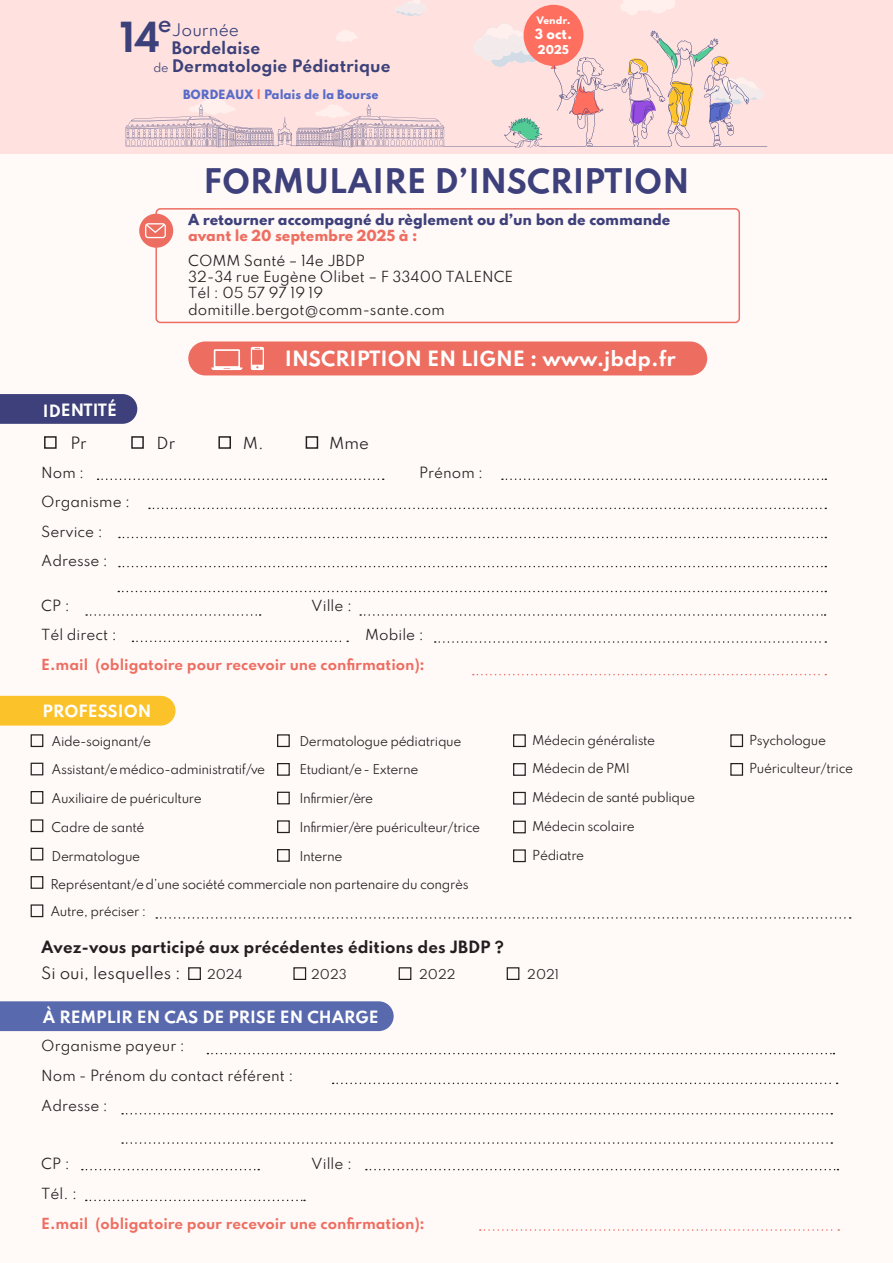
<style>
.page{position:relative;width:893px;height:1263px;background:#fff9f8}
.page>*{position:absolute;margin:0;border:0;box-sizing:border-box;transform-origin:0 0}
.t1{font:700 36.6px "Spartan";color:#3c417a}
.t2{font:700 30px "Spartan";color:#3d407a}
.t3{font:600 21.3px "Spartan";color:#3c417a}
.t4{font:700 18.6px "Spartan";color:#fff}
.t5{font:700 15.3px/18.5px "Spartan";color:#3c417a}
.t6{font:700 15px "Spartan";color:#231f20}
.t7{font:700 15px "Spartan";color:#fff}
.t8{font:15px "Spartan";color:#231f20}
.t9{font:14.7px "Spartan";color:#231f20}
.t10{font:13.5px "Spartan";color:#231f20}
.t11{font:700 13.5px "Spartan";color:#ed6e61}
.t12{font:800 13.5px "Spartan";letter-spacing:-.01em;color:#3d407a}
.t13{font:800 13.5px "Spartan";letter-spacing:-.01em;color:#ed6e61}
.t14{font:800 12.45px "Spartan";color:#fff}
.t15{font:12px "Spartan";letter-spacing:-.03em;color:#231f20}
.t16{font:800 11.25px "Spartan";letter-spacing:-.01em;color:#596cc9}
.t17{font:11.1px "Spartan";color:#3c417a}
.t18{font:800 10.8px "Spartan";color:#fff}
.t19{font:800 9.15px "Spartan";color:#fff}
.s1{font-weight:400}
.s2{color:#ff6f5f}
</style>
<div class="page">
<div style="left:188px;top:341px;width:519px;height:34px;background:#ed6e61;border-radius:17px"></div>
<div style="left:0;top:0;width:893px;height:153px;background:#ffe2df"></div>
<svg style="left:620px;top:0;width:55px;height:15px"></svg>
<svg style="left:395px;top:0;width:31px;height:16px"></svg>
<div style="left:524px;top:5px;width:59px;height:61px;background:#ff6f5f;border-radius:50%"></div>
<svg style="left:126px;top:23px;width:641px;height:125px"></svg>
<div style="left:155px;top:208px;width:585px;height:115px;border:2px solid #ed6e61;border-radius:4px"></div>
<div style="left:139px;top:214px;width:34px;height:34px;background:#ed6e61;border-radius:50%"></div>
<svg style="left:145px;top:223px;width:21px;height:15px"></svg>
<svg style="left:502px;top:478px;width:324px;height:2px"></svg>
<svg style="left:149px;top:508px;width:677px;height:1px"></svg>
<svg style="left:132px;top:641px;width:216px;height:1px"></svg>
<svg style="left:435px;top:641px;width:391px;height:2px"></svg>
<svg style="left:119px;top:537px;width:707px;height:1px"></svg>
<svg style="left:119px;top:566px;width:707px;height:1px"></svg>
<svg style="left:118px;top:591px;width:708px;height:1px"></svg>
<svg style="left:473px;top:674px;width:353px;height:1px"></svg>
<svg style="left:156px;top:917px;width:695px;height:2px"></svg>
<svg style="left:86px;top:614px;width:175px;height:2px"></svg>
<svg style="left:360px;top:614px;width:465px;height:2px"></svg>
<svg style="left:211px;top:349px;width:31px;height:21px"></svg>
<svg style="left:251px;top:347px;width:13px;height:23px"></svg>
<svg style="left:98px;top:478px;width:286px;height:2px"></svg>
<svg style="left:0;top:394px;width:137px;height:30px;background:#42457d"></svg>
<div style="left:0;top:696px;width:176px;height:30px;background:#fcc229"></div>
<svg style="left:480px;top:1229px;width:359px;height:2px"></svg>
<svg style="left:86px;top:1199px;width:219px;height:2px"></svg>
<svg style="left:82px;top:1169px;width:177px;height:1px"></svg>
<svg style="left:366px;top:1169px;width:472px;height:1px"></svg>
<svg style="left:333px;top:1082px;width:505px;height:2px"></svg>
<svg style="left:207px;top:1053px;width:627px;height:1px"></svg>
<svg style="left:122px;top:1113px;width:710px;height:1px"></svg>
<svg style="left:122px;top:1142px;width:710px;height:2px"></svg>
<div style="left:0;top:1001px;width:394px;height:30px;background:#5969ad"></div>
<div style="left:44px;top:436px;width:13px;height:13px;border:1px solid #231f20"></div>
<div style="left:31px;top:734px;width:12px;height:13px;border:1px solid #231f20"></div>
<div style="left:277px;top:734px;width:13px;height:13px;border:1px solid #231f20"></div>
<div style="left:513px;top:734px;width:13px;height:13px;border:1px solid #231f20"></div>
<div style="left:730px;top:734px;width:13px;height:13px;border:1px solid #231f20"></div>
<div style="left:31px;top:791px;width:12px;height:13px;border:1px solid #231f20"></div>
<div style="left:277px;top:792px;width:13px;height:12px;border:1px solid #231f20"></div>
<div style="left:513px;top:792px;width:13px;height:13px;border:1px solid #231f20"></div>
<div style="left:31px;top:763px;width:12px;height:12px;border:1px solid #231f20"></div>
<div style="left:277px;top:763px;width:13px;height:13px;border:1px solid #231f20"></div>
<div style="left:513px;top:763px;width:13px;height:13px;border:1px solid #231f20"></div>
<div style="left:730px;top:763px;width:13px;height:13px;border:1px solid #231f20"></div>
<div style="left:188px;top:967px;width:13px;height:13px;border:1px solid #231f20"></div>
<div style="left:293px;top:967px;width:13px;height:13px;border:1px solid #231f20"></div>
<div style="left:399px;top:967px;width:12px;height:13px;border:1px solid #231f20"></div>
<div style="left:31px;top:819px;width:12px;height:13px;border:1px solid #231f20"></div>
<div style="left:277px;top:820px;width:13px;height:13px;border:1px solid #231f20"></div>
<div style="left:513px;top:821px;width:13px;height:12px;border:1px solid #231f20"></div>
<div style="left:513px;top:849px;width:13px;height:13px;border:1px solid #231f20"></div>
<div style="left:31px;top:848px;width:12px;height:12px;border:1px solid #231f20"></div>
<div style="left:31px;top:876px;width:12px;height:13px;border:1px solid #231f20"></div>
<div style="left:31px;top:904px;width:12px;height:13px;border:1px solid #231f20"></div>
<div style="left:277px;top:849px;width:13px;height:13px;border:1px solid #231f20"></div>
<div style="left:218px;top:436px;width:13px;height:13px;border:1px solid #231f20"></div>
<div style="left:131px;top:436px;width:13px;height:13px;border:1px solid #231f20"></div>
<div style="left:306px;top:436px;width:12px;height:13px;border:1px solid #231f20"></div>
<div style="left:507px;top:967px;width:12px;height:13px;border:1px solid #231f20"></div>
<p class="t3" style="left:158px;top:8px;width:15px">e</p>
<p class="t1" style="left:120px;top:9px;width:42px">14</p>
<p class="t17" style="left:153px;top:59px;width:17px">de</p>
<p class="t5" style="left:172px;top:20px;width:220px"><span class="s1">Journée<br></span>Bordelaise<br>Dermatologie Pédiatrique</p>
<p class="t16" style="left:183px;top:86px;width:197px">BORDEAUX <span class="s2">|</span> Palais de la Bourse</p>
<p class="t19" style="left:537px;top:13px;width:36px">Vendr.</p>
<p class="t14" style="left:535px;top:24px;width:39px">3 oct.</p>
<p class="t18" style="left:538px;top:41px;width:33px">2025</p>
<p class="t2" style="left:203px;top:157px;width:488px">FORMULAIRE D’INSCRIPTION</p>
<p class="t12" style="left:188px;top:209px;width:484px">A retourner accompagné du règlement ou d’un bon de commande</p>
<p class="t13" style="left:188px;top:225px;width:231px">avant le 20 septembre 2025 à :</p>
<p class="t10" style="left:188px;top:250px;width:178px">COMM Santé – 14e JBDP</p>
<p class="t10" style="left:188px;top:267px;width:326px">32-34 rue Eugène Olibet – F 33400 TALENCE</p>
<p class="t10" style="left:188px;top:283px;width:136px">Tél : 05 57 97 19 19</p>
<p class="t10" style="left:188px;top:299px;width:258px">domitille.bergot@comm-sante.com</p>
<p class="t7" style="left:43px;top:399px;width:76px">IDENTITÉ</p>
<p class="t4" style="left:285px;top:345px;width:392px">INSCRIPTION EN LIGNE : www.jbdp.fr</p>
<p class="t9" style="left:70px;top:432px;width:18px">Pr</p>
<p class="t9" style="left:157px;top:432px;width:20px">Dr</p>
<p class="t9" style="left:243px;top:432px;width:22px">M.</p>
<p class="t9" style="left:329px;top:432px;width:41px">Mme</p>
<p class="t10" style="left:41px;top:462px;width:44px">Nom :</p>
<p class="t10" style="left:419px;top:462px;width:65px">Prénom :</p>
<p class="t10" style="left:41px;top:492px;width:90px">Organisme :</p>
<p class="t10" style="left:41px;top:521px;width:63px">Service :</p>
<p class="t10" style="left:41px;top:551px;width:68px">Adresse :</p>
<p class="t10" style="left:41px;top:595px;width:30px">CP :</p>
<p class="t10" style="left:311px;top:595px;width:42px">Ville :</p>
<p class="t10" style="left:41px;top:624px;width:77px">Tél direct :</p>
<p class="t10" style="left:365px;top:624px;width:60px">Mobile :</p>
<p class="t11" style="left:41px;top:654px;width:385px">E.mail (obligatoire pour recevoir une confirmation):</p>
<p class="t7" style="left:42px;top:699px;width:110px">PROFESSION</p>
<p class="t15" style="left:52px;top:732px;width:101px">Aide-soignant/e</p>
<p class="t15" style="left:52px;top:760px;width:215px">Assistant/e médico-administratif/ve</p>
<p class="t15" style="left:52px;top:789px;width:152px">Auxiliaire de puériculture</p>
<p class="t15" style="left:52px;top:818px;width:94px">Cadre de santé</p>
<p class="t15" style="left:52px;top:847px;width:90px">Dermatologue</p>
<p class="t15" style="left:299px;top:732px;width:164px">Dermatologue pédiatrique</p>
<p class="t15" style="left:299px;top:760px;width:121px">Etudiant/e - Externe</p>
<p class="t15" style="left:299px;top:789px;width:75px">Infirmier/ère</p>
<p class="t15" style="left:299px;top:818px;width:182px">Infirmier/ère puériculteur/trice</p>
<p class="t15" style="left:299px;top:847px;width:45px">Interne</p>
<p class="t15" style="left:50px;top:875px;width:420px">Représentant/e d’une société commerciale non partenaire du congrès</p>
<p class="t15" style="left:50px;top:902px;width:97px">Autre, préciser :</p>
<p class="t15" style="left:532px;top:731px;width:125px">Médecin généraliste</p>
<p class="t15" style="left:532px;top:759px;width:99px">Médecin de PMI</p>
<p class="t15" style="left:532px;top:788px;width:164px">Médecin de santé publique</p>
<p class="t15" style="left:532px;top:817px;width:104px">Médecin scolaire</p>
<p class="t15" style="left:532px;top:846px;width:54px">Pédiatre</p>
<p class="t6" style="left:41px;top:935px;width:464px">Avez-vous participé aux précédentes éditions des JBDP ?</p>
<p class="t8" style="left:41px;top:962px;width:141px">Si oui, lesquelles :</p>
<p class="t15" style="left:207px;top:965px;width:37px">2024</p>
<p class="t15" style="left:311px;top:965px;width:37px">2023</p>
<p class="t15" style="left:419px;top:965px;width:38px">2022</p>
<p class="t15" style="left:527px;top:965px;width:33px">2021</p>
<p class="t7" style="left:43px;top:1005px;width:337px">À REMPLIR EN CAS DE PRISE EN CHARGE</p>
<p class="t10" style="left:41px;top:1035px;width:145px">Organisme payeur :</p>
<p class="t10" style="left:41px;top:1065px;width:254px">Nom - Prénom du contact référent :</p>
<p class="t10" style="left:41px;top:1095px;width:68px">Adresse :</p>
<p class="t10" style="left:41px;top:1153px;width:30px">CP :</p>
<p class="t10" style="left:311px;top:1153px;width:42px">Ville :</p>
<p class="t10" style="left:41px;top:1183px;width:37px">Tél. :</p>
<p class="t11" style="left:41px;top:1213px;width:385px">E.mail (obligatoire pour recevoir une confirmation):</p>
<p class="t15" style="left:749px;top:731px;width:78px">Psychologue</p>
<p class="t15" style="left:749px;top:759px;width:106px">Puériculteur/trice</p>
</div>
